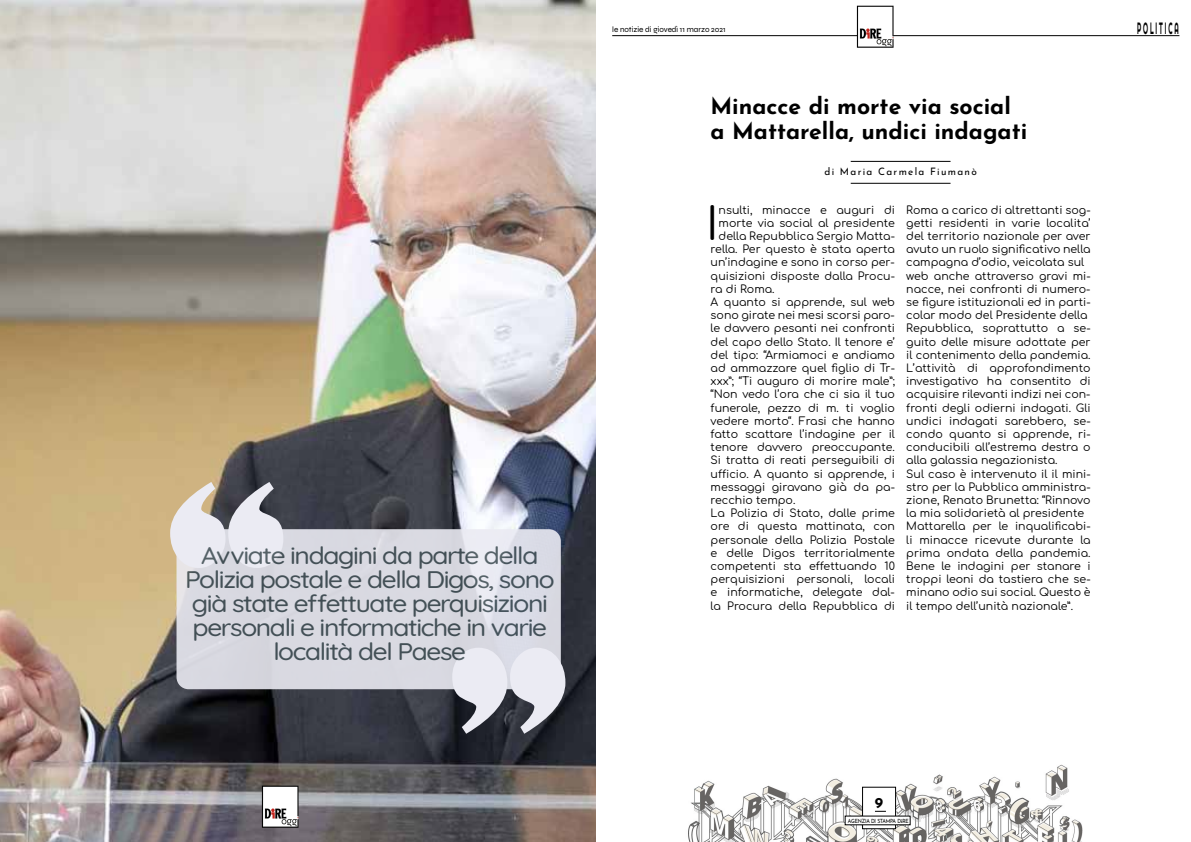
<style>
.page{position:relative;width:1191px;height:842px;background:#fff}
.page>*{position:absolute;margin:0;border:0;box-sizing:border-box;transform-origin:0 0}
.t1{font:44.8px "Comfortaa";color:#000}
.t2{font:300 24px/24px "Quicksand";letter-spacing:-.05em;color:#445258;text-align:center;scale:1.1 1}
.t3{font:700 23px/25px "Josefin Sans";color:#000}
.t4{font:16.4px "Righteous";letter-spacing:.29em;color:#000;scale:.39 1}
.t5{font:700 15px "Josefin Sans";color:#000}
.t6{font:11px/13.2px "Comfortaa";color:#000}
.t7{font:10.2px "Josefin Sans";letter-spacing:.13em;color:#000}
.t8{font:8px "Syne";color:#000}
.t9{font:5.7px "Josefin Sans";letter-spacing:-.04em;color:#000;scale:.88 1}
.s1{font-weight:700}
</style>
<div class="page">
<img style="left:688px;top:764px;width:395px;height:78px">
<hr style="left:850px;top:183px;width:100px;height:1px;background:#000">
<hr style="left:850px;top:161px;width:100px;height:1px;background:#000">
<img style="left:0;top:0;width:595px;height:842px">
<svg style="left:170px;top:482px;width:113px;height:86px;background:#aaa5a2"></svg>
<svg style="left:452px;top:648px;width:113px;height:86px;background:#7c7d86"></svg>
<svg style="left:176px;top:529px;width:385px;height:160px;background:#dbdbe3"></svg>
<hr style="left:612px;top:35px;width:567px;height:1px;background:#000">
<div style="left:862px;top:787px;width:34px;height:42px;background:#fff;border:1px solid #000"></div>
<div style="left:845px;top:816px;width:65px;height:9px;background:#fff"></div>
<img style="left:842px;top:5px;width:74px;height:42px">
<img style="left:247px;top:784px;width:73px;height:43px">
<h2 class="t2" style="left:185px;top:541px;width:337px">Avviate indagini da parte della<br>Polizia postale e della Digos, sono già state effettuate perquisizioni personali e informatiche in varie località del Paese</h2>
<p class="t8" style="left:612px;top:24px;width:115px">le notizie di giovedì 11 marzo 2021</p>
<h3 class="t3" style="left:710px;top:91px;width:318px">Minacce di morte via social a Mattarella, undici indagati</h3>
<p class="t7" style="left:824px;top:164px;width:154px">di Maria Carmela Fiumanò</p>
<h1 class="t1" style="left:706px;top:183px;width:14px">I</h1>
<p class="t6" style="left:718px;top:202px;width:178px">nsulti, minacce e auguri di</p>
<p class="t6" style="left:718px;top:215px;width:178px">morte via social al presidente</p>
<p class="t6" style="left:718px;top:228px;width:178px">della Repubblica Sergio Matta-</p>
<p class="t6" style="left:710px;top:241px;width:186px">rella. Per questo è stata aperta</p>
<p class="t6" style="left:710px;top:254px;width:186px">un’indagine e sono in corso per-</p>
<p class="t6" style="left:710px;top:268px;width:186px">quisizioni disposte dalla Procu-</p>
<p class="t6" style="left:710px;top:281px;width:65px">ra di Roma.</p>
<p class="t6" style="left:710px;top:294px;width:186px">A quanto si apprende, sul web</p>
<p class="t6" style="left:710px;top:307px;width:186px">sono girate nei mesi scorsi paro-</p>
<p class="t6" style="left:710px;top:320px;width:186px">le davvero pesanti nei confronti</p>
<p class="t6" style="left:710px;top:334px;width:186px">del capo dello Stato. Il tenore e’</p>
<p class="t6" style="left:710px;top:347px;width:186px">del tipo: “Armiamoci e andiamo</p>
<p class="t6" style="left:710px;top:360px;width:186px">ad ammazzare quel figlio di Tr-</p>
<p class="t6" style="left:710px;top:373px;width:186px">xxx”; “Ti auguro di morire male”;</p>
<p class="t6" style="left:710px;top:386px;width:186px">“Non vedo l’ora che ci sia il tuo</p>
<p class="t6" style="left:710px;top:400px;width:186px">funerale, pezzo di m. ti voglio</p>
<p class="t6" style="left:710px;top:413px;width:186px">vedere morto“. Frasi che hanno</p>
<p class="t6" style="left:710px;top:426px;width:186px">fatto scattare l’indagine per il</p>
<p class="t6" style="left:710px;top:439px;width:186px">tenore davvero preoccupante.</p>
<p class="t6" style="left:710px;top:452px;width:186px">Si tratta di reati perseguibili di</p>
<p class="t6" style="left:710px;top:466px;width:186px">ufficio. A quanto si apprende, i</p>
<p class="t6" style="left:710px;top:479px;width:186px">messaggi giravano già da pa-</p>
<p class="t6" style="left:710px;top:492px;width:86px">recchio tempo.</p>
<p class="t6" style="left:710px;top:505px;width:186px">La Polizia di Stato, dalle prime</p>
<p class="t6" style="left:710px;top:518px;width:186px">ore di questa mattinata, con</p>
<p class="t6" style="left:710px;top:532px;width:186px">personale della Polizia Postale</p>
<p class="t6" style="left:710px;top:545px;width:186px">e delle Digos territorialmente</p>
<p class="t6" style="left:710px;top:558px;width:186px">competenti sta effettuando 10</p>
<p class="t6" style="left:710px;top:571px;width:186px">perquisizioni personali, locali</p>
<p class="t6" style="left:710px;top:584px;width:186px">e informatiche, delegate dal-</p>
<p class="t6" style="left:710px;top:598px;width:186px">la Procura della Repubblica di</p>
<p class="t6" style="left:906px;top:202px;width:186px">Roma a carico di altrettanti sog&shy;getti residenti in varie localita’ del territorio nazionale per aver avuto un ruolo significativo nella campagna d’odio, veicolata sul web anche attraverso gravi mi&shy;nacce, nei confronti di numero&shy;se figure istituzionali ed in parti&shy;colar modo del Presidente della<br>Repubblica, soprattutto a se&shy;guito delle misure adottate per il contenimento della pandemia.<br>L’attività di approfondimento investigativo ha consentito di acquisire rilevanti indizi nei con&shy;fronti degli odierni indagati. Gli undici indagati sarebbero, se&shy;condo quanto si apprende, ri&shy;conducibili all’estrema destra o alla galassia negazionista.<br>Sul caso è intervenuto il il mini&shy;stro per la Pubblica amministra&shy;zione, Renato Brunetta: “Rinnovo la mia solidarietà al presidente<br>Mattarella per le inqualificabi&shy;li minacce ricevute durante la prima ondata della pandemia.<br>Bene le indagini per stanare i troppi leoni da tastiera che se&shy;minano odio sui social. Questo è il tempo dell’unità nazionale”.</p>
<h3 class="t4" style="left:1137px;top:17px;width:108px">POLITICA</h3>
<h3 class="t5" style="left:875px;top:792px;width:10px">9</h3>
<p class="t9" style="left:848px;top:816px;width:71px">AGENZIA DI STAMPA D<span class="s1">i</span>RE</p>
</div>
